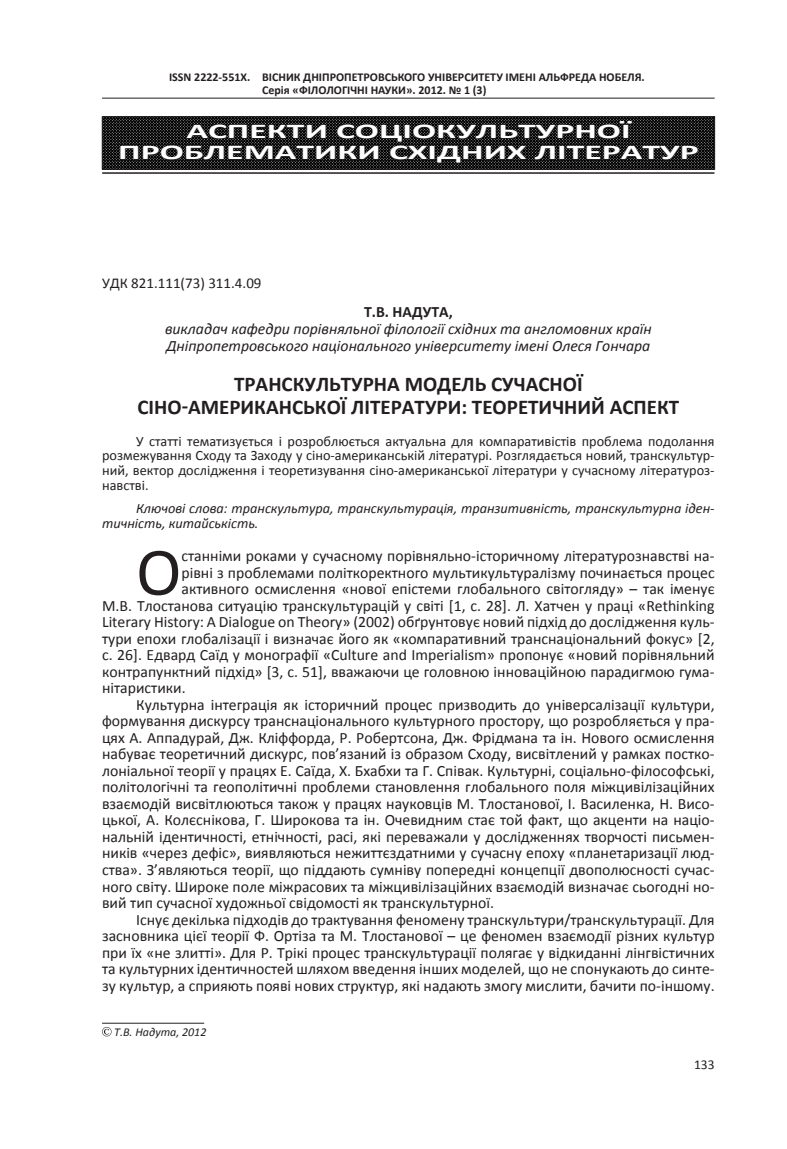
<style>
.page{position:relative;width:787px;height:1149px;background:#fff}
.page>*{position:absolute;margin:0;border:0;box-sizing:border-box;transform-origin:0 0}
.Буквица{font:68.55px "Calibri";color:#231f20}
.Название_статьи{font:700 21px "Calibri";color:#231f20}
.Рубрика{font:700 21px "Calibri";color:#fff;scale:1.7 1}
.ОСНОВНОЙ{font:15.75px/16.5px "Calibri";color:#231f20;text-align:justify}
.Буквица-2{font:15.75px "Calibri";color:#231f20}
.место_работ{font:italic 15.75px "Calibri";color:#231f20}
.автор{font:700 15.75px "Calibri";color:#231f20}
.УДК{font:15px "Calibri";color:#231f20}
.анотация{font:14.25px/14.7px "Calibri";color:#231f20;text-align:justify}
.ключ_слова{font:italic 14.25px/14.7px "Calibri";color:#231f20}
.t1{font:13.5px "Calibri";color:#231f20}
.t2{font:700 12px/12.8px "Calibri";color:#231f20}
.знак_охрани{font:italic 12px "Calibri";color:#231f20}
</style>
<div class="page">
<hr style="left:102px;top:98px;width:612px;height:1px;background:#231f20">
<img style="left:104px;top:119px;width:608px;height:48px">
<div style="left:102px;top:117px;width:612px;height:52px;border:1px solid #231f20"></div>
<hr style="left:102px;top:172px;width:612px;height:2px;background:#231f20">
<hr style="left:102px;top:1022px;width:102px;height:1px;background:#231f20">
<svg style="left:102px;top:1027px;width:9px;height:9px"></svg>
<svg style="left:120px;top:118px;width:578px;height:46px"></svg>
<p class="t2" style="left:262px;top:71px;width:384px;text-indent:-93px">ISSN 2222-551Х. ВІСНИК ДНІПРОПЕТРОВСЬКОГО УНІВЕРСИТЕТУ ІМЕНІ АЛЬФРЕДА НОБЕЛЯ.<br>Серія «ФІЛОЛОГІЧНІ НАУКИ». 2012. № 1 (3)</p>
<p class="Рубрика" style="left:186px;top:118px;width:263px">АСПЕКТИ СОЦІОКУЛЬТУРНОЇ</p>
<p class="Рубрика" style="left:118px;top:139px;width:343px">ПРОБЛЕМАТИКИ СХІДНИХ ЛІТЕРАТУР</p>
<p class="УДК" style="left:102px;top:273px;width:161px">УДК 821.111(73) 311.4.09</p>
<p class="автор" style="left:364px;top:302px;width:90px">Т.В. НАДУТА,</p>
<p class="место_работ" style="left:165px;top:318px;width:488px">викладач кафедри порівняльної філології східних та англомовних країн</p>
<p class="место_работ" style="left:166px;top:335px;width:485px">Дніпропетровського національного університету імені Олеся Гончара</p>
<p class="Название_статьи" style="left:234px;top:370px;width:350px">ТРАНСКУЛЬТУРНА МОДЕЛЬ СУЧАСНОЇ</p>
<p class="Название_статьи" style="left:137px;top:393px;width:543px">СІНО-АМЕРИКАНСЬКОЇ ЛІТЕРАТУРИ: ТЕОРЕТИЧНИЙ АСПЕКТ</p>
<p class="анотация" style="left:102px;top:433px;width:614px;text-indent:34px">У статті тематизується і розроблюється актуальна для компаративістів проблема подолання розмежування Сходу та Заходу у сіно-американській літературі. Розглядається новий, транскультур&shy;ний, вектор дослідження і теоретизування сіно-американської літератури у сучасному літературоз&shy;навстві.</p>
<p class="ключ_слова" style="left:102px;top:500px;width:614px;text-indent:34px">Ключові слова: транскультура, транскультурація, транзитивність, транскультурна іден&shy;тичність, китайськість.</p>
<p class="Буквица" style="left:136px;top:528px;width:47px">О</p>
<p class="Буквица-2" style="left:181px;top:546px;width:534px">станніми роками у сучасному порівняльно-історичному літературознавстві на-</p>
<p class="Буквица-2" style="left:181px;top:562px;width:534px">рівні з проблемами політкоректного мультикультуралізму починається процес</p>
<p class="Буквица-2" style="left:181px;top:579px;width:534px">активного осмислення «нової епістеми глобального світогляду» – так іменує</p>
<p class="Буквица-2" style="left:102px;top:595px;width:614px">М.В. Тлостанова ситуацію транскультурацій у світі [1, с. 28]. Л. Хатчен у праці «Rethinking</p>
<p class="Буквица-2" style="left:102px;top:612px;width:614px">Literary History: A Dialogue on Theory» (2002) обґрунтовує новий підхід до дослідження куль-</p>
<p class="Буквица-2" style="left:102px;top:628px;width:614px">тури епохи глобалізації і визначає його як «компаративний транснаціональний фокус» [2,</p>
<p class="Буквица-2" style="left:102px;top:645px;width:614px">с. 26]. Едвард Саїд у монографії «Culture and Imperialism» пропонує «новий порівняльний</p>
<p class="Буквица-2" style="left:102px;top:661px;width:614px">контрапунктний підхід» [3, с. 51], вважаючи це головною інноваційною парадигмою гума-</p>
<p class="Буквица-2" style="left:102px;top:678px;width:85px">нітаристики.</p>
<p class="ОСНОВНОЙ" style="left:102px;top:696px;width:614px;text-indent:34px">Культурна інтеграція як історичний процес призводить до універсалізації культури, формування дискурсу транснаціонального культурного простору, що розробляється у пра&shy;цях А. Аппадурай, Дж. Кліффорда, Р. Робертсона, Дж. Фрідмана та ін. Нового осмислення набуває теоретичний дискурс, пов’язаний із образом Сходу, висвітлений у рамках постко&shy;лоніальної теорії у працях Е. Саїда, Х. Бхабхи та Г. Співак. Культурні, соціально-філософські, політологічні та геополітичні проблеми становлення глобального поля міжцивілізаційних взаємодій висвітлюються також у працях науковців М. Тлостанової, І. Василенка, Н. Висо&shy;цької, А. Колєснікова, Г. Широкова та ін. Очевидним стає той факт, що акценти на націо&shy;нальній ідентичності, етнічності, расі, які переважали у дослідженнях творчості письмен&shy;ників «через дефіс», виявляються нежиттєздатними у сучасну епоху «планетаризації люд&shy;ства». З’являються теорії, що піддають сумніву попередні концепції двополюсності сучас&shy;ного світу. Широке поле міжрасових та міжцивілізаційних взаємодій визначає сьогодні но&shy;вий тип сучасної художньої свідомості як транскультурної.</p>
<p class="ОСНОВНОЙ" style="left:102px;top:910px;width:614px;text-indent:34px">Існує декілька підходів до трактування феномену транскультури/транскультурації. Для засновника цієї теорії Ф. Ортіза та М. Тлостанової – це феномен взаємодії різних культур при їх «не злитті». Для Р. Трікі процес транскультурації полягає у відкиданні лінгвістичних та культурних ідентичностей шляхом введення інших моделей, що не спонукають до синте&shy;зу культур, а сприяють появі нових структур, які надають змогу мислити, бачити по-іншому.</p>
<p class="знак_охрани" style="left:114px;top:1023px;width:94px">Т.В. Надута, 2012</p>
<p class="t1" style="left:694px;top:1055px;width:22px">133</p>
</div>
